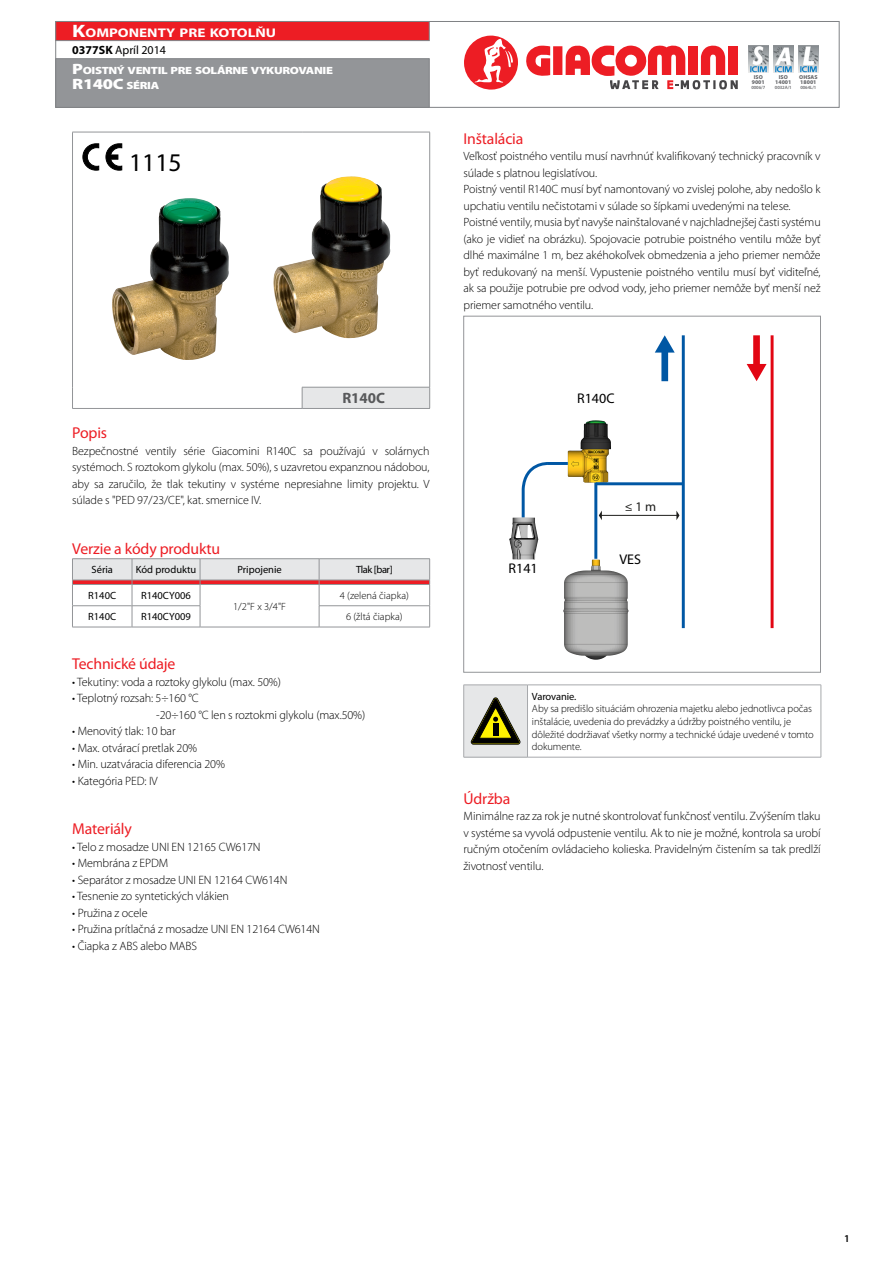
<style>
.page{position:relative;width:893px;height:1263px;background:#fff}
.page>*{position:absolute;margin:0;border:0;box-sizing:border-box;transform-origin:0 0}
.t1{font:25.5px "Myriad Pro";color:#000}
.t2{font:15.75px "Myriad Pro";letter-spacing:-.01em;color:#ed1d24}
.t3{font:900 15px "Myriad Pro";color:#fff;scale:1.2 1}
.t4{font:700 15px "Myriad Pro";color:#58595b}
.t5{font:14.1px "Myriad Pro";color:#000}
.t6{font:13.2px "Myriad Pro";color:#1d1d1b}
.t7{font:700 12.6px "Myriad Pro";color:#fff;scale:1.2 1}
.t8{font:300 12.15px/16.5px "Myriad Pro";letter-spacing:-.01em;color:#000}
.t9{font:300 12px/16.5px "Myriad Pro";letter-spacing:-.01em;color:#000;text-align:justify}
.t10{font:12px "Myriad Pro";color:#000}
.t11{font:300 10.5px/12.6px "Myriad Pro";letter-spacing:-.01em;color:#000}
.t12{font:10.5px "Myriad Pro";color:#000}
.t13{font:900 10.5px "Myriad Pro";letter-spacing:-.03em;color:#fff;scale:1.2 1}
.t14{font:600 10.5px "Myriad Pro";color:#000}
.t15{font:900 5.7px/4.8px "Myriad Pro";color:#6d6e71;text-align:center}
.t16{font:600 4.8px "Myriad Pro";letter-spacing:-.02em;color:#6d6e71}
.s1{font-size:18px}
.s2{font-size:15px}
.s3{font-size:10.5px}
.s4{font-weight:700}
</style>
<div class="page">
<div style="left:55px;top:21px;width:784px;height:87px;background:#fff;border:1px solid #808285"></div>
<div style="left:55px;top:58px;width:374px;height:50px;background:#939598;border:1px solid #808285"></div>
<div style="left:55px;top:21px;width:374px;height:20px;background:#ed1d24;border:1px solid #808285"></div>
<svg style="left:526px;top:46px;width:24px;height:30px"></svg>
<div style="left:553px;top:46px;width:9px;height:29px;background:#ed1d24"></div>
<svg style="left:566px;top:45px;width:172px;height:44px"></svg>
<svg style="left:464px;top:35px;width:54px;height:55px"></svg>
<img style="left:773px;top:45px;width:21px;height:28px">
<img style="left:798px;top:45px;width:21px;height:28px">
<img style="left:748px;top:45px;width:20px;height:28px">
<svg style="left:463px;top:316px;width:358px;height:357px"></svg>
<img style="left:567px;top:560px;width:25px;height:17px">
<hr style="left:771px;top:335px;width:3px;height:293px;background:#e20613">
<hr style="left:682px;top:335px;width:3px;height:293px;background:#0057a4">
<hr style="left:594px;top:479px;width:3px;height:80px;background:#0057a4">
<svg style="left:520px;top:460px;width:31px;height:60px"></svg>
<hr style="left:601px;top:515px;width:76px;height:1px;background:#1d1d1b">
<svg style="left:676px;top:511px;width:3px;height:9px"></svg>
<svg style="left:599px;top:511px;width:3px;height:9px"></svg>
<img style="left:509px;top:518px;width:29px;height:41px">
<div style="left:753px;top:335px;width:7px;height:32px;background:#e20613"></div>
<svg style="left:747px;top:364px;width:20px;height:17px"></svg>
<div style="left:661px;top:350px;width:7px;height:31px;background:#0057a4"></div>
<svg style="left:655px;top:335px;width:20px;height:18px"></svg>
<img style="left:568px;top:420px;width:43px;height:63px">
<hr style="left:547px;top:462px;width:21px;height:3px;background:#0057a4">
<hr style="left:596px;top:482px;width:87px;height:3px;background:#0057a4">
<hr style="left:200px;top:627px;width:119px;height:1px;background:#939598">
<hr style="left:319px;top:627px;width:111px;height:1px;background:#939598">
<hr style="left:132px;top:627px;width:68px;height:1px;background:#939598">
<hr style="left:72px;top:558px;width:60px;height:1px;background:#939598">
<hr style="left:132px;top:558px;width:68px;height:1px;background:#939598">
<hr style="left:200px;top:558px;width:119px;height:1px;background:#939598">
<hr style="left:319px;top:558px;width:111px;height:1px;background:#939598">
<svg style="left:72px;top:559px;width:358px;height:68px"></svg>
<hr style="left:72px;top:627px;width:60px;height:1px;background:#939598">
<hr style="left:132px;top:584px;width:68px;height:1px;background:#939598">
<div style="left:302px;top:387px;width:128px;height:21px;background:#e6e7e8"></div>
<hr style="left:72px;top:132px;width:230px;height:1px;background:#939598">
<hr style="left:72px;top:132px;width:1px;height:255px;background:#939598">
<hr style="left:302px;top:132px;width:128px;height:1px;background:#939598">
<hr style="left:429px;top:132px;width:1px;height:255px;background:#939598">
<hr style="left:72px;top:408px;width:230px;height:1px;background:#939598">
<svg style="left:72px;top:387px;width:1px;height:21px"></svg>
<hr style="left:302px;top:387px;width:128px;height:1px;background:#939598">
<svg style="left:302px;top:387px;width:1px;height:21px"></svg>
<svg style="left:429px;top:387px;width:1px;height:21px"></svg>
<hr style="left:302px;top:408px;width:128px;height:1px;background:#939598">
<img style="left:273px;top:176px;width:117px;height:162px">
<img style="left:112px;top:198px;width:117px;height:162px">
<svg style="left:83px;top:144px;width:16px;height:26px"></svg>
<svg style="left:106px;top:144px;width:16px;height:26px"></svg>
<hr style="left:108px;top:155px;width:10px;height:4px;background:#000">
<div style="left:464px;top:685px;width:63px;height:72px;background:#e6e7e8"></div>
<hr style="left:527px;top:685px;width:294px;height:1px;background:#a7a9ac">
<hr style="left:527px;top:685px;width:1px;height:72px;background:#a7a9ac">
<hr style="left:821px;top:685px;width:1px;height:72px;background:#a7a9ac">
<hr style="left:527px;top:757px;width:294px;height:1px;background:#a7a9ac">
<hr style="left:463px;top:685px;width:1px;height:72px;background:#a7a9ac">
<hr style="left:463px;top:757px;width:64px;height:1px;background:#a7a9ac">
<hr style="left:463px;top:685px;width:64px;height:1px;background:#a7a9ac">
<svg style="left:471px;top:698px;width:49px;height:46px"></svg>
<div style="left:493px;top:723px;width:5px;height:12px;background:#000"></div>
<p class="t7" style="left:72px;top:25px;width:171px"><span class="s1">K</span>OMPONENTY PRE KOTOLŇU</p>
<p class="t13" style="left:72px;top:63px;width:219px"><span class="s2">P</span>OISTNÝ VENTIL PRE SOLÁRNE VYKUROVANIE</p>
<p class="t3" style="left:72px;top:74px;width:74px">R140C <span class="s3">SÉRIA</span></p>
<p class="t15" style="left:775px;top:75px;width:18px">ISO<br>14001</p>
<p class="t16" style="left:775px;top:84px;width:18px">0032A/1</p>
<p class="t10" style="left:72px;top:43px;width:95px"><span class="s4">0377SK</span> Apríl 2014</p>
<p class="t15" style="left:752px;top:75px;width:15px">ISO<br>9001</p>
<p class="t16" style="left:751px;top:84px;width:15px">0006/7</p>
<p class="t15" style="left:799px;top:75px;width:20px;text-align:left">OHSAS<br>18001</p>
<p class="t16" style="left:800px;top:84px;width:18px">0064L/1</p>
<h1 class="t1" style="left:129px;top:147px;width:54px">1115</h1>
<p class="t4" style="left:342px;top:389px;width:44px">R140C</p>
<h2 class="t2" style="left:72px;top:423px;width:36px">Popis</h2>
<p class="t9" style="left:72px;top:442px;width:359px">Bezpečnostné ventily série Giacomini R140C sa používajú v solárnych systémoch. S roztokom glykolu (max. 50%), s uzavretou expanznou nádobou, aby sa zaručilo, že tlak tekutiny v systéme nepresiahne limity projektu. V súlade s "PED 97/23/CE", kat. smernice IV.</p>
<h2 class="t2" style="left:72px;top:539px;width:149px">Verzie a kódy produktu</h2>
<p class="t12" style="left:91px;top:563px;width:23px">Séria</p>
<p class="t12" style="left:136px;top:563px;width:62px">Kód produktu</p>
<p class="t12" style="left:237px;top:563px;width:46px">Pripojenie</p>
<p class="t12" style="left:356px;top:563px;width:38px">Tlak [bar]</p>
<p class="t12" style="left:88px;top:589px;width:29px">R140C</p>
<p class="t12" style="left:141px;top:589px;width:51px">R140CY006</p>
<p class="t11" style="left:233px;top:600px;width:54px">1/2"F x 3/4"F</p>
<p class="t11" style="left:340px;top:589px;width:71px">4 (zelená čiapka)</p>
<p class="t12" style="left:88px;top:610px;width:29px">R140C</p>
<p class="t12" style="left:141px;top:610px;width:51px">R140CY009</p>
<p class="t11" style="left:346px;top:610px;width:58px">6 (žltá čiapka)</p>
<h2 class="t2" style="left:72px;top:654px;width:105px">Technické údaje</h2>
<p class="t8" style="left:72px;top:673px;width:210px">• Tekutiny: voda a roztoky glykolu (max. 50%)</p>
<p class="t8" style="left:156px;top:690px;width:210px;text-indent:-84px">• Teplotný rozsah: 5÷160 °C<br>-20÷160 °C len s roztokmi glykolu (max.50%)</p>
<p class="t8" style="left:72px;top:723px;width:105px">• Menovitý tlak: 10 bar</p>
<p class="t8" style="left:72px;top:739px;width:126px">• Max. otvárací pretlak 20%</p>
<p class="t8" style="left:72px;top:756px;width:154px">• Min. uzatváracia diferencia 20%</p>
<p class="t8" style="left:72px;top:772px;width:87px">• Kategória PED: IV</p>
<h2 class="t2" style="left:72px;top:819px;width:61px">Materiály</h2>
<p class="t8" style="left:72px;top:838px;width:190px">• Telo z mosadze UNI EN 12165 CW617N</p>
<p class="t8" style="left:72px;top:855px;width:98px">• Membrána z EPDM</p>
<p class="t8" style="left:72px;top:871px;width:217px">• Separátor z mosadze UNI EN 12164 CW614N</p>
<p class="t8" style="left:72px;top:888px;width:158px">• Tesnenie zo syntetických vlákien</p>
<p class="t8" style="left:72px;top:904px;width:77px">• Pružina z ocele</p>
<p class="t8" style="left:72px;top:921px;width:249px">• Pružina prítlačná z mosadze UNI EN 12164 CW614N</p>
<p class="t8" style="left:72px;top:937px;width:126px">• Čiapka z ABS alebo MABS</p>
<h2 class="t2" style="left:463px;top:129px;width:61px">Inštalácia</h2>
<p class="t9" style="left:463px;top:148px;width:359px;text-align:left">Veľkosť poistného ventilu musí navrhnúť kvalifikovaný technický pracovník v súlade s platnou legislatívou.<br>Poistný ventil R140C musí byť namontovaný vo zvislej polohe, aby nedošlo k upchatiu ventilu nečistotami v súlade so šípkami uvedenými na telese.<br>Poistné ventily, musia byť navyše nainštalované v najchladnejšej časti systému (ako je vidieť na obrázku). Spojovacie potrubie poistného ventilu môže byť dlhé maximálne 1 m, bez akéhokoľvek obmedzenia a jeho priemer nemôže byť redukovaný na menší. Vypustenie poistného ventilu musí byť viditeľné, ak sa použije potrubie pre odvod vody, jeho priemer nemôže byť menší než priemer samotného ventilu.</p>
<p class="t5" style="left:509px;top:560px;width:31px">R141</p>
<p class="t5" style="left:577px;top:390px;width:39px">R140C</p>
<p class="t6" style="left:625px;top:500px;width:33px">≤ 1 m</p>
<p class="t5" style="left:619px;top:551px;width:23px">VES</p>
<p class="t12" style="left:532px;top:690px;width:46px">Varovanie.</p>
<p class="t11" style="left:532px;top:702px;width:283px">Aby sa predišlo situáciám ohrozenia majetku alebo jednotlivca počas inštalácie, uvedenia do prevádzky a údržby poistného ventilu, je dôležité dodržiavať všetky normy a technické údaje uvedené v tomto dokumente.</p>
<h2 class="t2" style="left:463px;top:789px;width:48px">Údržba</h2>
<p class="t8" style="left:463px;top:808px;width:359px;text-align:justify">Minimálne raz za rok je nutné skontrolovať funkčnosť ventilu. Zvýšením tlaku v systéme sa vyvolá odpustenie ventilu. Ak to nie je možné, kontrola sa urobí ručným otočením ovládacieho kolieska. Pravidelným čistením sa tak predlží životnosť ventilu.</p>
<p class="t14" style="left:844px;top:1231px;width:7px">1</p>
</div>
